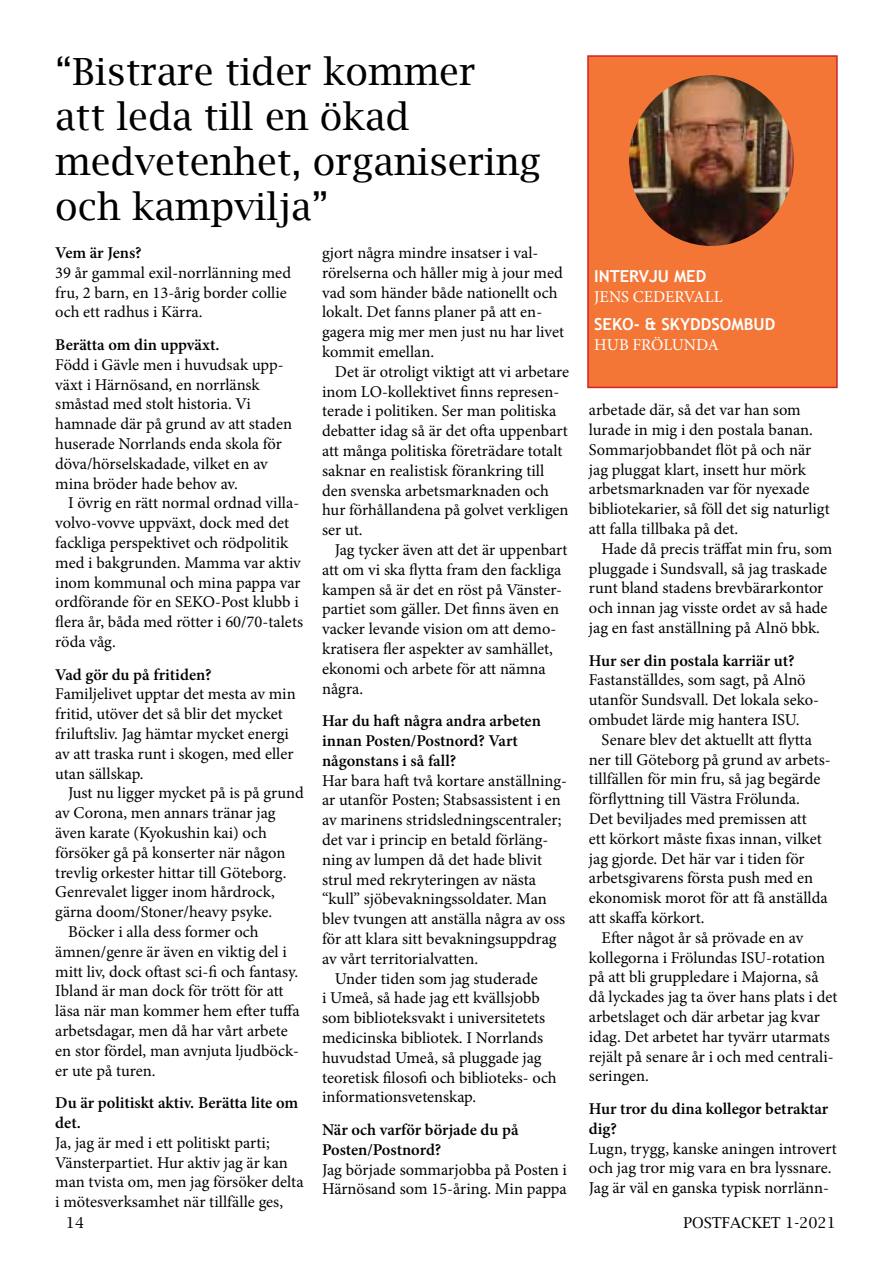
<style>
.page{position:relative;width:893px;height:1263px;background:#fff}
.page>*{position:absolute;margin:0;border:0;box-sizing:border-box;transform-origin:0 0}
.t1{font:37.5px/45px "Lucida Bright";color:#000}
.t2{font:16.5px/19.8px "Minion Pro";color:#000}
.t3{font:600 16.5px/19.8px "Minion Pro";color:#000}
.t4{font:700 16.5px "Trebuchet MS";color:#fff}
.t5{font:16.5px "Minion Pro";color:#fff}
.t6{font:15px "Lucida Bright";color:#000}
</style>
<div class="page">
<div style="left:587px;top:55px;width:251px;height:333px;background:#f47637;border:2px solid #d2232a"></div>
<img style="left:629px;top:75px;width:165px;height:171px">
<h1 class="t1" style="left:55px;top:49px;width:487px">“Bistrare tider kommer<br>att leda till en ökad medvetenhet, organisering och kampvilja”</h1>
<p class="t3" style="left:55px;top:243px;width:88px">Vem är Jens?</p>
<p class="t2" style="left:55px;top:263px;width:237px">39 år gammal exil-norrlänning med fru, 2 barn, en 13-årig border collie och ett radhus i Kärra.</p>
<p class="t3" style="left:55px;top:335px;width:166px">Berätta om din uppväxt.</p>
<p class="t2" style="left:55px;top:355px;width:238px">Född i Gävle men i huvudsak upp&shy;växt i Härnösand, en norrlänsk småstad med stolt historia. Vi hamnade där på grund av att staden huserade Norrlands enda skola för döva/hörselskadade, vilket en av mina bröder hade behov av.</p>
<p class="t2" style="left:55px;top:493px;width:249px;text-indent:13px">I övrig en rätt normal ordnad villa&shy;volvo-vovve uppväxt, dock med det fackliga perspektivet och rödpolitik med i bakgrunden. Mamma var aktiv inom kommunal och mina pappa var ordförande för en SEKO-Post klubb i flera år, båda med rötter i 60/70-talets röda våg.</p>
<p class="t3" style="left:55px;top:664px;width:158px">Vad gör du på fritiden?</p>
<p class="t2" style="left:55px;top:684px;width:242px">Familjelivet upptar det mesta av min fritid, utöver det så blir det mycket friluftsliv. Jag hämtar mycket energi av att traska runt i skogen, med eller utan sällskap.</p>
<p class="t2" style="left:68px;top:783px;width:237px">Just nu ligger mycket på is på grund</p>
<p class="t2" style="left:55px;top:803px;width:222px">av Corona, men annars tränar jag</p>
<p class="t2" style="left:55px;top:823px;width:213px">även karate (Kyokushin kai) och</p>
<p class="t2" style="left:55px;top:843px;width:232px">försöker gå på konserter när någon</p>
<p class="t2" style="left:55px;top:862px;width:233px">trevlig orkester hittar till Göteborg.</p>
<p class="t2" style="left:55px;top:882px;width:221px">Genrevalet ligger inom hårdrock,</p>
<p class="t2" style="left:55px;top:902px;width:218px">gärna doom/Stoner/heavy psyke.</p>
<p class="t2" style="left:68px;top:922px;width:192px">Böcker i alla dess former och</p>
<p class="t2" style="left:55px;top:942px;width:233px">ämnen/genre är även en viktig del i</p>
<p class="t2" style="left:55px;top:961px;width:244px">mitt liv, dock oftast sci-fi och fantasy.</p>
<p class="t2" style="left:55px;top:981px;width:230px">Ibland är man dock för trött för att</p>
<p class="t2" style="left:55px;top:1001px;width:246px">läsa när man kommer hem efter tuffa</p>
<p class="t2" style="left:55px;top:1021px;width:234px">arbetsdagar, men då har vårt arbete</p>
<p class="t2" style="left:55px;top:1041px;width:245px">en stor fördel, man avnjuta ljudböck-</p>
<p class="t2" style="left:55px;top:1060px;width:102px">er ute på turen.</p>
<p class="t3" style="left:55px;top:1093px;width:244px">Du är politiskt aktiv. Berätta lite om det.</p>
<p class="t2" style="left:55px;top:1133px;width:250px">Ja, jag är med i ett politiskt parti; Vänsterpartiet. Hur aktiv jag är kan man tvista om, men jag försöker delta i mötesverksamhet när tillfälle ges,</p>
<p class="t2" style="left:322px;top:243px;width:244px">gjort några mindre insatser i val&shy;rörelserna och håller mig à jour med vad som händer både nationellt och lokalt. Det fanns planer på att en&shy;gagera mig mer men just nu har livet kommit emellan.</p>
<p class="t2" style="left:322px;top:362px;width:248px;text-indent:13px">Det är otroligt viktigt att vi arbetare inom LO-kollektivet finns represen&shy;terade i politiken. Ser man politiska debatter idag så är det ofta uppenbart att många politiska företrädare totalt saknar en realistisk förankring till den svenska arbetsmarknaden och hur förhållandena på golvet verkligen ser ut.</p>
<p class="t2" style="left:322px;top:540px;width:247px;text-indent:13px">Jag tycker även att det är uppenbart att om vi ska flytta fram den fackliga kampen så är det en röst på Vänster&shy;partiet som gäller. Det finns även en vacker levande vision om att demo&shy;kratisera fler aspekter av samhället, ekonomi och arbete för att nämna några.</p>
<p class="t3" style="left:322px;top:711px;width:220px">Har du haft några andra arbeten innan Posten/Postnord? Vart någonstans i så fall?</p>
<p class="t2" style="left:322px;top:770px;width:247px">Har bara haft två kortare anställning-</p>
<p class="t2" style="left:322px;top:790px;width:240px">ar utanför Posten; Stabsassistent i en</p>
<p class="t2" style="left:322px;top:810px;width:241px">av marinens stridsledningscentraler;</p>
<p class="t2" style="left:322px;top:830px;width:228px">det var i princip en betald förläng-</p>
<p class="t2" style="left:322px;top:850px;width:222px">ning av lumpen då det hade blivit</p>
<p class="t2" style="left:322px;top:869px;width:216px">strul med rekryteringen av nästa</p>
<p class="t2" style="left:322px;top:889px;width:226px">“kull” sjöbevakningssoldater. Man</p>
<p class="t2" style="left:322px;top:909px;width:245px">blev tvungen att anställa några av oss</p>
<p class="t2" style="left:322px;top:929px;width:236px">för att klara sitt bevakningsuppdrag</p>
<p class="t2" style="left:322px;top:949px;width:158px">av vårt territorialvatten.</p>
<p class="t2" style="left:335px;top:968px;width:204px">Under tiden som jag studerade</p>
<p class="t2" style="left:322px;top:988px;width:219px">i Umeå, så hade jag ett kvällsjobb</p>
<p class="t2" style="left:322px;top:1008px;width:225px">som biblioteksvakt i universitetets</p>
<p class="t2" style="left:322px;top:1028px;width:223px">medicinska bibliotek. I Norrlands</p>
<p class="t2" style="left:322px;top:1048px;width:221px">huvudstad Umeå, så pluggade jag</p>
<p class="t2" style="left:322px;top:1067px;width:236px">teoretisk filosofi och biblioteks- och</p>
<p class="t2" style="left:322px;top:1087px;width:156px">informationsvetenskap.</p>
<p class="t3" style="left:322px;top:1120px;width:198px">När och varför började du på<br>Posten/Postnord?</p>
<p class="t2" style="left:322px;top:1159px;width:246px">Jag började sommarjobba på Posten i<br>Härnösand som 15-åring. Min pappa</p>
<p class="t4" style="left:594px;top:266px;width:114px">INTERVJU MED</p>
<p class="t5" style="left:594px;top:285px;width:130px">JENS CEDERVALL</p>
<p class="t4" style="left:594px;top:314px;width:183px">SEKO- &amp; SKYDDSOMBUD</p>
<p class="t5" style="left:594px;top:333px;width:126px">HUB FRÖLUNDA</p>
<p class="t2" style="left:589px;top:400px;width:242px">arbetade där, så det var han som lurade in mig i den postala banan.<br>Sommarjobbandet flöt på och när jag pluggat klart, insett hur mörk arbetsmarknaden var för nyexade bibliotekarier, så föll det sig naturligt att falla tillbaka på det.</p>
<p class="t2" style="left:589px;top:539px;width:245px;text-indent:13px">Hade då precis träffat min fru, som pluggade i Sundsvall, så jag traskade runt bland stadens brevbärarkontor och innan jag visste ordet av så hade jag en fast anställning på Alnö bbk.</p>
<p class="t3" style="left:589px;top:650px;width:207px">Hur ser din postala karriär ut?</p>
<p class="t2" style="left:589px;top:670px;width:232px">Fastanställdes, som sagt, på Alnö utanför Sundsvall. Det lokala seko&shy;ombudet lärde mig hantera ISU.</p>
<p class="t2" style="left:602px;top:730px;width:212px">Senare blev det aktuellt att flytta</p>
<p class="t2" style="left:589px;top:749px;width:243px">ner till Göteborg på grund av arbets-</p>
<p class="t2" style="left:589px;top:769px;width:233px">tillfällen för min fru, så jag begärde</p>
<p class="t2" style="left:589px;top:789px;width:212px">förflyttning till Västra Frölunda.</p>
<p class="t2" style="left:589px;top:809px;width:219px">Det beviljades med premissen att</p>
<p class="t2" style="left:589px;top:829px;width:234px">ett körkort måste fixas innan, vilket</p>
<p class="t2" style="left:589px;top:848px;width:217px">jag gjorde. Det här var i tiden för</p>
<p class="t2" style="left:589px;top:868px;width:226px">arbetsgivarens första push med en</p>
<p class="t2" style="left:589px;top:888px;width:240px">ekonomisk morot för att få anställda</p>
<p class="t2" style="left:589px;top:908px;width:117px">att skaffa körkort.</p>
<p class="t2" style="left:602px;top:928px;width:203px">Efter något år så prövade en av</p>
<p class="t2" style="left:589px;top:947px;width:238px">kollegorna i Frölundas ISU-rotation</p>
<p class="t2" style="left:589px;top:967px;width:231px">på att bli gruppledare i Majorna, så</p>
<p class="t2" style="left:589px;top:987px;width:250px">då lyckades jag ta över hans plats i det</p>
<p class="t2" style="left:589px;top:1007px;width:232px">arbetslaget och där arbetar jag kvar</p>
<p class="t2" style="left:589px;top:1027px;width:243px">idag. Det arbetet har tyvärr utarmats</p>
<p class="t2" style="left:589px;top:1046px;width:246px">rejält på senare år i och med centrali-</p>
<p class="t2" style="left:589px;top:1066px;width:62px">seringen.</p>
<p class="t3" style="left:589px;top:1099px;width:241px">Hur tror du dina kollegor betraktar dig?</p>
<p class="t2" style="left:589px;top:1138px;width:249px">Lugn, trygg, kanske aningen introvert och jag tror mig vara en bra lyssnare.<br>Jag är väl en ganska typisk norrlänn-</p>
<p class="t6" style="left:66px;top:1214px;width:20px">14</p>
<p class="t6" style="left:684px;top:1214px;width:154px">POSTFACKET 1-2021</p>
</div>
